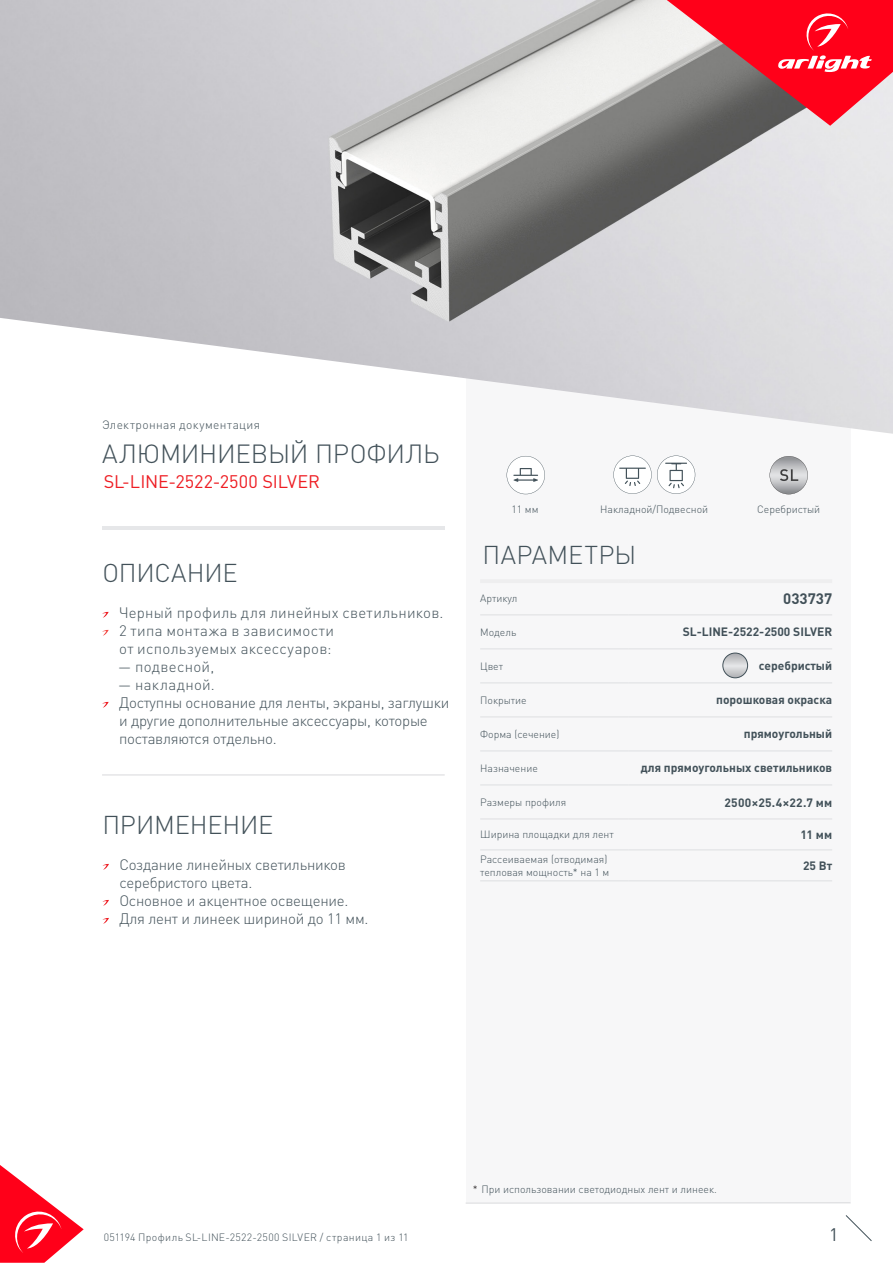
<style>
.page{position:relative;width:893px;height:1263px;background:#fff}
.page>*{position:absolute;margin:0;border:0;box-sizing:border-box;transform-origin:0 0}
.t1{font:300 25.95px "DIN Pro";letter-spacing:-.01em;color:#425159}
.t2{font:300 25.5px "DIN Pro";letter-spacing:-.005em;color:#425159}
.t3{font:300 25.5px "DIN Pro";letter-spacing:.015em;color:#425159}
.t4{font:18px "DIN Pro";letter-spacing:-.005em;color:#ee1d23}
.t5{font:18px "DIN Pro";color:#425159}
.t6{font:300 15px/18px "DIN Pro";letter-spacing:-.015em;color:#425159}
.t7{font:300 15px/18px "DIN Pro";letter-spacing:.02em;color:#425159}
.t8{font:300 15px "DIN Pro";letter-spacing:.015em;color:#425159}
.t9{font:700 15px "DIN Pro";color:#425159}
.t10{font:700 12px "DIN Pro";color:#425159}
.t11{font:300 12px "DIN Pro";letter-spacing:.03em;color:#425159}
.t12{font:700 12px "DIN Pro";letter-spacing:.02em;color:#425159}
.t13{font:300 10.5px/12.6px "DIN Pro";color:#425159}
.t14{font:300 10.5px "DIN Pro";letter-spacing:.03em;color:#425159}
.s1{color:#231f20}
</style>
<div class="page">
<svg style="left:0;top:1165px;width:84px;height:98px"></svg>
<svg style="left:845px;top:1215px;width:27px;height:26px"></svg>
<div style="left:466px;top:250px;width:384px;height:953px;background:#f7f7f8"></div>
<img style="left:0;top:0;width:893px;height:434px">
<hr style="left:102px;top:526px;width:342px;height:3px;background:#e6e7e9">
<hr style="left:480px;top:579px;width:148px;height:4px;background:#eeeeef">
<hr style="left:628px;top:579px;width:204px;height:4px;background:#eeeeef">
<hr style="left:480px;top:614px;width:148px;height:1px;background:#e6e7e9">
<hr style="left:628px;top:614px;width:204px;height:1px;background:#e6e7e9">
<hr style="left:480px;top:648px;width:148px;height:2px;background:#e6e7e9">
<hr style="left:628px;top:648px;width:204px;height:2px;background:#e6e7e9">
<hr style="left:480px;top:682px;width:148px;height:2px;background:#e6e7e9">
<hr style="left:628px;top:682px;width:204px;height:2px;background:#e6e7e9">
<hr style="left:480px;top:716px;width:148px;height:2px;background:#e6e7e9">
<hr style="left:628px;top:716px;width:204px;height:2px;background:#e6e7e9">
<hr style="left:480px;top:750px;width:148px;height:2px;background:#e6e7e9">
<hr style="left:628px;top:750px;width:204px;height:2px;background:#e6e7e9">
<hr style="left:480px;top:784px;width:148px;height:2px;background:#e6e7e9">
<hr style="left:628px;top:784px;width:204px;height:2px;background:#e6e7e9">
<hr style="left:480px;top:818px;width:148px;height:2px;background:#e6e7e9">
<hr style="left:628px;top:818px;width:204px;height:2px;background:#e6e7e9">
<hr style="left:480px;top:849px;width:148px;height:2px;background:#e6e7e9">
<hr style="left:628px;top:849px;width:204px;height:2px;background:#e6e7e9">
<hr style="left:480px;top:880px;width:148px;height:1px;background:#e6e7e9">
<hr style="left:628px;top:880px;width:204px;height:1px;background:#e6e7e9">
<hr style="left:466px;top:1202px;width:384px;height:1px;background:#dcdddf">
<svg style="left:667px;top:0;width:226px;height:126px;background:#d44856"></svg>
<svg style="left:102px;top:864px;width:7px;height:6px"></svg>
<svg style="left:102px;top:900px;width:7px;height:6px"></svg>
<svg style="left:102px;top:918px;width:7px;height:6px"></svg>
<hr style="left:102px;top:774px;width:343px;height:1px;background:#dcdddf">
<svg style="left:723px;top:653px;width:25px;height:25px"></svg>
<div style="left:722px;top:653px;width:26px;height:25px;border:1px solid #425159;border-radius:50%"></div>
<svg style="left:507px;top:456px;width:38px;height:38px"></svg>
<svg style="left:613px;top:456px;width:82px;height:38px"></svg>
<svg style="left:102px;top:612px;width:7px;height:6px"></svg>
<svg style="left:102px;top:630px;width:7px;height:6px"></svg>
<svg style="left:102px;top:702px;width:7px;height:6px"></svg>
<svg style="left:770px;top:456px;width:38px;height:38px"></svg>
<p class="t11" style="left:102px;top:417px;width:160px">Электронная документация</p>
<p class="t1" style="left:102px;top:436px;width:339px">АЛЮМИНИЕВЫЙ ПРОФИЛЬ</p>
<p class="t4" style="left:104px;top:470px;width:218px">SL-LINE-2522-2500 SILVER</p>
<p class="t2" style="left:102px;top:555px;width:137px">ОПИСАНИЕ</p>
<p class="t8" style="left:119px;top:602px;width:326px">Черный профиль для линейных светильников.</p>
<p class="t7" style="left:119px;top:620px;width:217px">2 типа монтажа в зависимости от используемых аксессуаров:</p>
<p class="t7" style="left:118px;top:656px;width:97px">— подвесной,</p>
<p class="t7" style="left:118px;top:674px;width:98px">— накладной.</p>
<p class="t6" style="left:119px;top:692px;width:332px">Доступны основание для ленты, экраны, заглушки и другие дополнительные аксессуары, которые поставляются отдельно.</p>
<p class="t2" style="left:102px;top:807px;width:172px">ПРИМЕНЕНИЕ</p>
<p class="t6" style="left:119px;top:854px;width:228px">Создание линейных светильников серебристого цвета.</p>
<p class="t6" style="left:119px;top:890px;width:231px">Основное и акцентное освещение.</p>
<p class="t6" style="left:119px;top:908px;width:251px">Для лент и линеек шириной до 11 мм.</p>
<p class="t13" style="left:511px;top:502px;width:29px">11 мм</p>
<p class="t13" style="left:600px;top:502px;width:110px">Накладной/Подвесной</p>
<p class="t13" style="left:757px;top:503px;width:65px">Серебристый</p>
<p class="t3" style="left:483px;top:537px;width:155px">ПАРАМЕТРЫ</p>
<p class="t13" style="left:480px;top:591px;width:39px">Артикул</p>
<p class="t9" style="left:783px;top:588px;width:50px">033737</p>
<p class="t13" style="left:480px;top:625px;width:38px">Модель</p>
<p class="t10" style="left:683px;top:624px;width:151px">SL-LINE-2522-2500 SILVER</p>
<p class="t13" style="left:480px;top:659px;width:24px">Цвет</p>
<p class="t10" style="left:759px;top:658px;width:75px">серебристый</p>
<p class="t13" style="left:480px;top:693px;width:48px">Покрытие</p>
<p class="t10" style="left:716px;top:692px;width:117px">порошковая окраска</p>
<p class="t13" style="left:480px;top:727px;width:81px">Форма (сечение)</p>
<p class="t10" style="left:744px;top:726px;width:90px">прямоугольный</p>
<p class="t13" style="left:480px;top:761px;width:59px">Назначение</p>
<p class="t10" style="left:641px;top:760px;width:193px">для прямоугольных светильников</p>
<p class="t13" style="left:480px;top:795px;width:87px">Размеры профиля</p>
<p class="t12" style="left:724px;top:794px;width:109px">2500×25.4×22.7 мм</p>
<p class="t13" style="left:480px;top:828px;width:135px">Ширина площадки для лент</p>
<p class="t10" style="left:800px;top:826px;width:33px">11 мм</p>
<p class="t13" style="left:480px;top:852px;width:131px">Рассеиваемая (отводимая) тепловая мощность* на 1 м</p>
<p class="t10" style="left:803px;top:857px;width:31px">25 Вт</p>
<p class="t13" style="left:473px;top:1183px;width:246px"><span class="s1">*</span> При использовании светодиодных лент и линеек.</p>
<p class="t14" style="left:104px;top:1230px;width:306px">051194 Профиль SL-LINE-2522-2500 SILVER / страница 1 из 11</p>
<h3 class="t5" style="left:829px;top:1222px;width:11px">1</h3>
</div>
